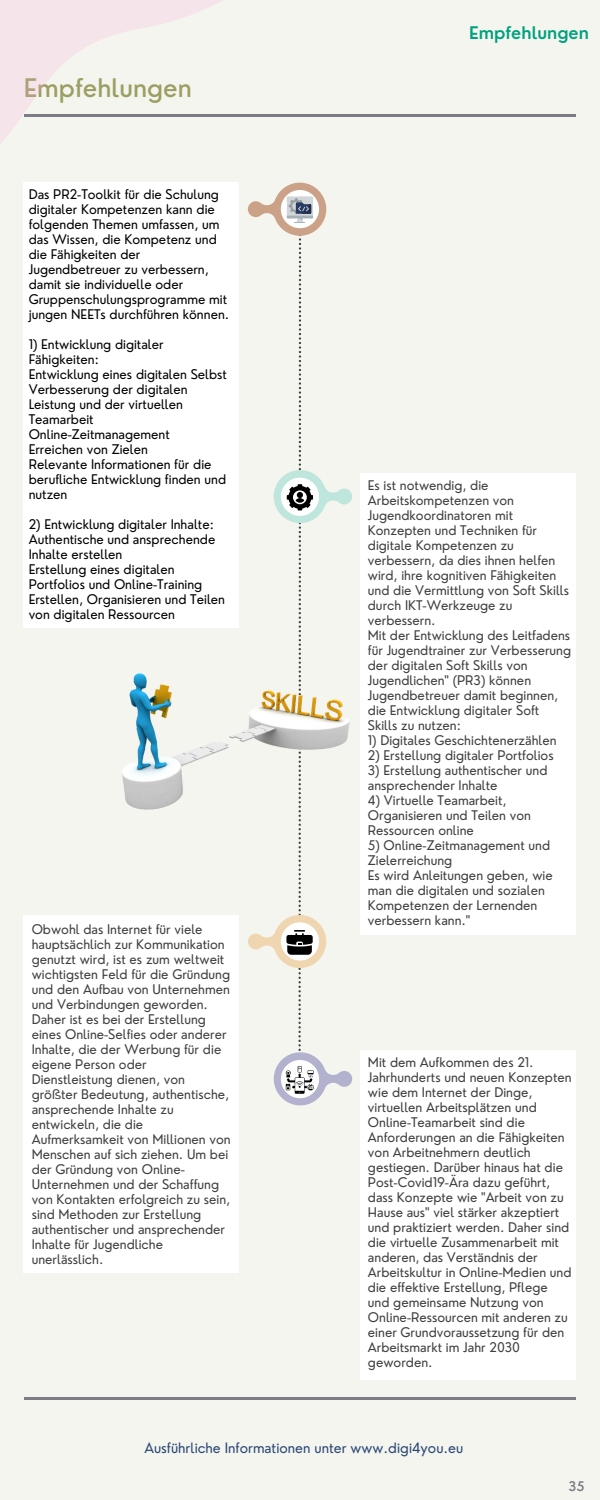
<style>
.page{position:relative;width:600px;height:1500px;background:#f5f5ef}
.page>*{position:absolute;margin:0;border:0;box-sizing:border-box;transform-origin:0 0}
.t1{font:500 25px "Nourd";color:#9c9f62}
.t2{font:600 17px "Nourd";color:#00a17f}
.t3{font:14px "Nourd";color:#2a4876}
.t4{font:13px/15px "Nourd";color:#404040}
.t5{font:13px/15px "Nourd";color:#000}
.t6{font:600 13px "Nourd";color:#7c7c86}
</style>
<div class="page">
<hr style="left:24px;top:1398px;width:552px;height:2px;background:#7c7c86">
<hr style="left:24px;top:115px;width:552px;height:2px;background:#7c7c86">
<div style="left:24px;top:183px;width:215px;height:445px;background:#fff"></div>
<div style="left:361px;top:474px;width:215px;height:461px;background:#fff"></div>
<div style="left:24px;top:915px;width:215px;height:358px;background:#fff"></div>
<div style="left:361px;top:1050px;width:215px;height:329px;background:#fff"></div>
<svg style="left:248px;top:182px;width:104px;height:924px"></svg>
<img style="left:122px;top:640px;width:239px;height:201px">
<svg style="left:0;top:0;width:332px;height:144px"></svg>
<h1 class="t1" style="left:24px;top:72px;width:169px">Empfehlungen</h1>
<p class="t5" style="left:29px;top:187px;width:202px">Das PR2-Toolkit für die Schulung digitaler Kompetenzen kann die folgenden Themen umfassen, um das Wissen, die Kompetenz und die Fähigkeiten der<br>Jugendbetreuer zu verbessern, damit sie individuelle oder<br>Gruppenschulungsprogramme mit jungen NEETs durchführen können.</p>
<p class="t5" style="left:29px;top:337px;width:200px">1) Entwicklung digitaler<br>Fähigkeiten:<br>Entwicklung eines digitalen Selbst<br>Verbesserung der digitalen<br>Leistung und der virtuellen<br>Teamarbeit<br>Online-Zeitmanagement<br>Erreichen von Zielen<br>Relevante Informationen für die berufliche Entwicklung finden und nutzen</p>
<p class="t5" style="left:29px;top:517px;width:198px">2) Entwicklung digitaler Inhalte:<br>Authentische und ansprechende<br>Inhalte erstellen<br>Erstellung eines digitalen<br>Portfolios und Online-Training<br>Erstellen, Organisieren und Teilen von digitalen Ressourcen</p>
<p class="t4" style="left:32px;top:922px;width:201px">Obwohl das Internet für viele hauptsächlich zur Kommunikation genutzt wird, ist es zum weltweit wichtigsten Feld für die Gründung und den Aufbau von Unternehmen und Verbindungen geworden.<br>Daher ist es bei der Erstellung eines Online-Selfies oder anderer<br>Inhalte, die der Werbung für die eigene Person oder<br>Dienstleistung dienen, von größter Bedeutung, authentische, ansprechende Inhalte zu entwickeln, die die<br>Aufmerksamkeit von Millionen von<br>Menschen auf sich ziehen. Um bei der Gründung von Online-<br>Unternehmen und der Schaffung von Kontakten erfolgreich zu sein, sind Methoden zur Erstellung authentischer und ansprechender<br>Inhalte für Jugendliche unerlässlich.</p>
<h2 class="t2" style="left:469px;top:22px;width:121px">Empfehlungen</h2>
<p class="t4" style="left:368px;top:478px;width:205px">Es ist notwendig, die<br>Arbeitskompetenzen von<br>Jugendkoordinatoren mit<br>Konzepten und Techniken für digitale Kompetenzen zu verbessern, da dies ihnen helfen wird, ihre kognitiven Fähigkeiten und die Vermittlung von Soft Skills durch IKT-Werkzeuge zu verbessern.<br>Mit der Entwicklung des Leitfadens für Jugendtrainer zur Verbesserung der digitalen Soft Skills von<br>Jugendlichen" (PR3) können<br>Jugendbetreuer damit beginnen, die Entwicklung digitaler Soft<br>Skills zu nutzen:</p>
<p class="t4" style="left:368px;top:733px;width:190px">1) Digitales Geschichtenerzählen</p>
<p class="t4" style="left:368px;top:748px;width:187px">2) Erstellung digitaler Portfolios</p>
<p class="t4" style="left:368px;top:763px;width:181px">3) Erstellung authentischer und ansprechender Inhalte</p>
<p class="t4" style="left:368px;top:793px;width:165px">4) Virtuelle Teamarbeit,<br>Organisieren und Teilen von<br>Ressourcen online</p>
<p class="t4" style="left:368px;top:838px;width:186px">5) Online-Zeitmanagement und<br>Zielerreichung<br>Es wird Anleitungen geben, wie man die digitalen und sozialen<br>Kompetenzen der Lernenden verbessern kann."</p>
<p class="t4" style="left:368px;top:1054px;width:205px">Mit dem Aufkommen des 21.<br>Jahrhunderts und neuen Konzepten wie dem Internet der Dinge, virtuellen Arbeitsplätzen und<br>Online-Teamarbeit sind die<br>Anforderungen an die Fähigkeiten von Arbeitnehmern deutlich gestiegen. Darüber hinaus hat die<br>Post-Covid19-Ära dazu geführt, dass Konzepte wie "Arbeit von zu<br>Hause aus" viel stärker akzeptiert und praktiziert werden. Daher sind die virtuelle Zusammenarbeit mit anderen, das Verständnis der<br>Arbeitskultur in Online-Medien und die effektive Erstellung, Pflege und gemeinsame Nutzung von<br>Online-Ressourcen mit anderen zu einer Grundvoraussetzung für den<br>Arbeitsmarkt im Jahr 2030 geworden.</p>
<p class="t3" style="left:144px;top:1439px;width:321px">Ausführliche Informationen unter www.digi4you.eu</p>
<p class="t6" style="left:568px;top:1478px;width:18px">35</p>
</div>
